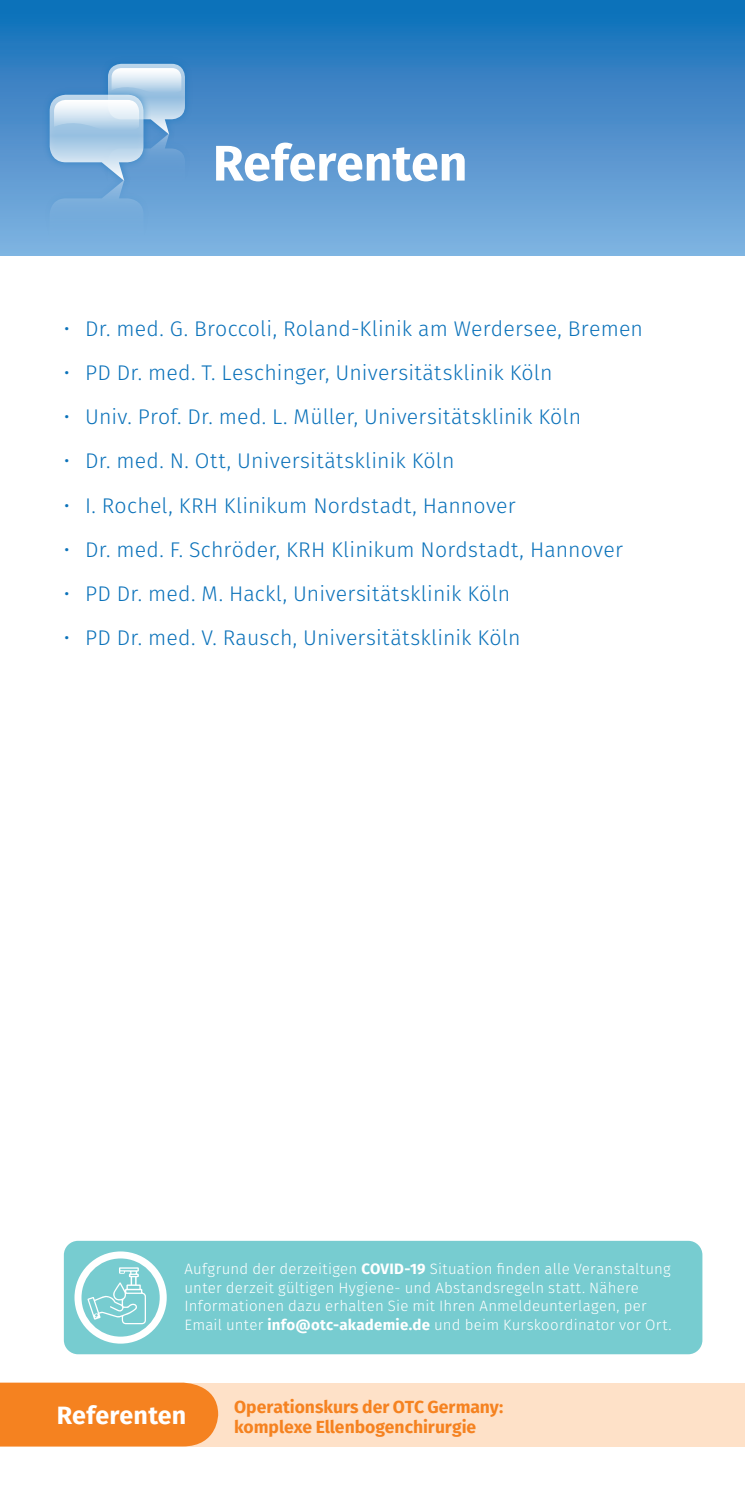
<style>
.page{position:relative;width:745px;height:1489px;background:#fff}
.page>*{position:absolute;margin:0;border:0;box-sizing:border-box;transform-origin:0 0}
.t1{font:700 50px "Fira Sans";letter-spacing:-.005em;color:#fff}
.t2{font:700 25px "Fira Sans";letter-spacing:.005em;color:#fff}
.t3{font:300 21.25px "Fira Sans";letter-spacing:.01em;color:#0b72ba}
.t4{font:700 17.5px/20px "Fira Sans";color:#f58220}
.t5{font:300 15px/18.8px "Fira Sans";letter-spacing:.015em;color:#fff}
.s1{font-weight:700}
</style>
<div class="page">
<div style="left:0;top:0;width:744px;height:255px;background:linear-gradient(to bottom,#106db7,#85b2e0)"></div>
<div style="left:0;top:1382px;width:744px;height:64px;background:#fee1c8"></div>
<div style="left:0;top:1382px;width:218px;height:64px;background:#f58220"></div>
<div style="left:100px;top:56px;width:93px;height:85px;background:#0b72ba;opacity:.5"></div>
<div style="left:100px;top:126px;width:93px;height:86px;background:#0b72ba;opacity:.5"></div>
<div style="left:42px;top:87px;width:109px;height:101px;background:#0b72ba;opacity:.5"></div>
<div style="left:42px;top:173px;width:109px;height:101px;background:#0b72ba;opacity:.5"></div>
<svg style="left:50px;top:64px;width:135px;height:202px;background:#8db9df"></svg>
<div style="left:64px;top:1240px;width:638px;height:114px;background:#77ccd0;border-radius:14px"></div>
<svg style="left:74px;top:1251px;width:93px;height:92px"></svg>
<h1 class="t1" style="left:213px;top:121px;width:256px">Referenten</h1>
<p class="t3" style="left:64px;top:313px;width:580px">• Dr. med. G. Broccoli, Roland-Klinik am Werdersee, Bremen</p>
<p class="t3" style="left:64px;top:357px;width:490px">• PD Dr. med. T. Leschinger, Universitätsklinik Köln</p>
<p class="t3" style="left:64px;top:401px;width:518px">• Univ. Prof. Dr. med. L. Müller, Universitätsklinik Köln</p>
<p class="t3" style="left:64px;top:446px;width:392px">• Dr. med. N. Ott, Universitätsklinik Köln</p>
<p class="t3" style="left:64px;top:490px;width:453px">• I. Rochel, KRH Klinikum Nordstadt, Hannover</p>
<p class="t3" style="left:64px;top:534px;width:560px">• Dr. med. F. Schröder, KRH Klinikum Nordstadt, Hannover</p>
<p class="t3" style="left:64px;top:578px;width:447px">• PD Dr. med. M. Hackl, Universitätsklinik Köln</p>
<p class="t3" style="left:64px;top:622px;width:458px">• PD Dr. med. V. Rausch, Universitätsklinik Köln</p>
<p class="t5" style="left:184px;top:1259px;width:488px">Aufgrund der derzeitigen <span class="s1">COVID-19</span> Situation finden alle Veranstaltung unter derzeit gültigen Hygiene- und Abstandsregeln statt. Nähere Informationen dazu erhalten Sie mit Ihren Anmeldeunterlagen, per Email unter <span class="s1">info@otc-akademie.de</span> und beim Kurskoordinator vor Ort.</p>
<p class="t2" style="left:57px;top:1394px;width:131px">Referenten</p>
<p class="t4" style="left:234px;top:1395px;width:270px">Operationskurs der OTC Germany: komplexe Ellenbogenchirurgie</p>
</div>
